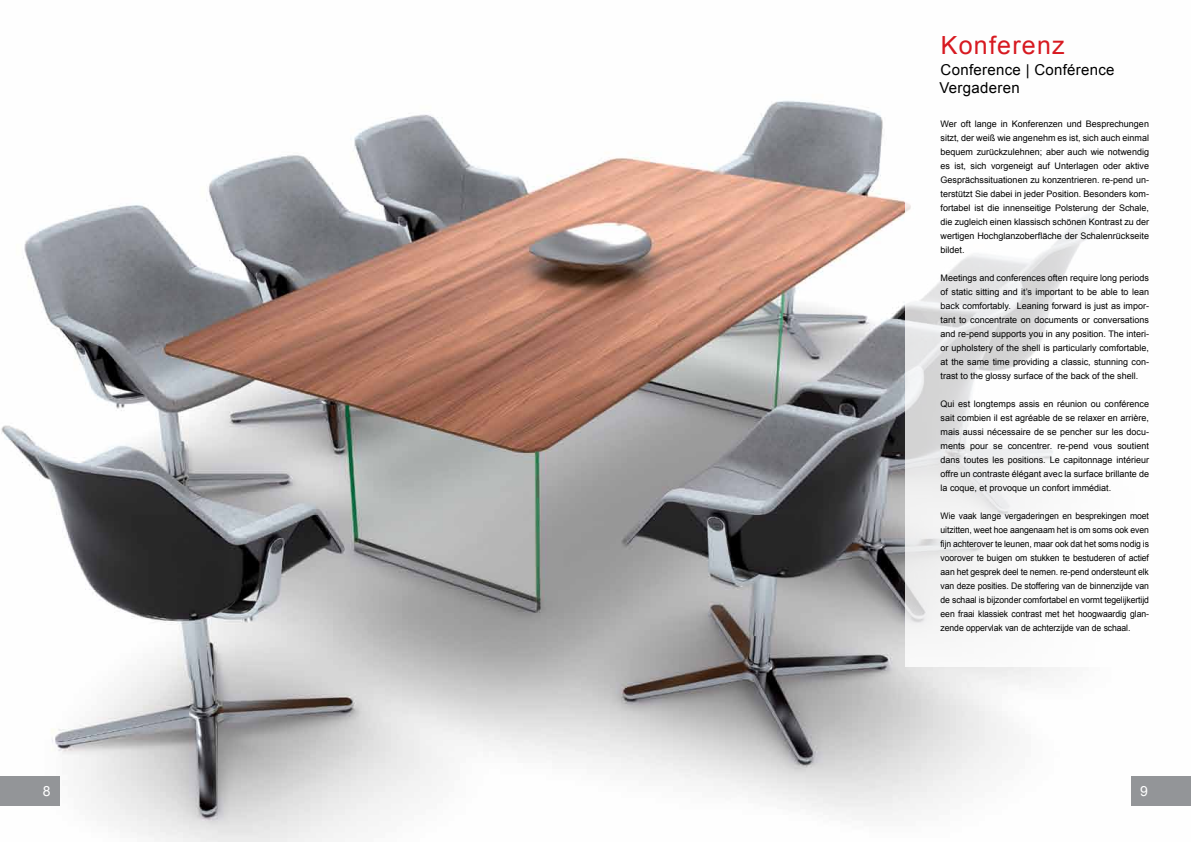
<style>
.page{position:relative;width:1191px;height:842px;background:#fff}
.page>*{position:absolute;margin:0;border:0;box-sizing:border-box;transform-origin:0 0}
.t1{font:25px "Arial";letter-spacing:.05em;color:#d71920}
.t2{font:15px/18px "Arial";letter-spacing:.02em;color:#000}
.t3{font:14px "Arial";color:#fff}
.t4{font:9px/14px "Arial";color:#000;text-align:justify}
.t5{font:9px/14px "Arial";color:#000;text-align:justify;scale:.96 1}
</style>
<div class="page">
<img style="left:0;top:100px;width:1191px;height:742px">
<svg style="left:904px;top:100px;width:287px;height:567px"></svg>
<div style="left:0;top:777px;width:59px;height:29px;background:#939598"></div>
<div style="left:1131px;top:777px;width:60px;height:29px;background:#939598"></div>
<h1 class="t1" style="left:940px;top:29px;width:125px">Konferenz</h1>
<h2 class="t2" style="left:939px;top:61px;width:177px">Conference | Conférence<br>Vergaderen</h2>
<p class="t4" style="left:940px;top:117px;width:210px">Wer oft lange in Konferenzen und Besprechungen sitzt, der weiß wie angenehm es ist, sich auch einmal bequem zurückzulehnen; aber auch wie notwendig es ist, sich vorgeneigt auf Unterlagen oder aktive Gesprächssituationen zu konzentrieren. re-pend un&shy;terstützt Sie dabei in jeder Position. Besonders kom&shy;fortabel ist die innenseitige Polsterung der Schale, die zugleich einen klassisch schönen Kontrast zu der wertigen Hochglanzoberfläche der Schalenrückseite bildet.</p>
<p class="t4" style="left:940px;top:271px;width:210px">Meetings and conferences often require long periods of static sitting and it’s important to be able to lean back comfortably. Leaning forward is just as impor&shy;tant to concentrate on documents or conversations and re-pend supports you in any position. The interi&shy;or upholstery of the shell is particularly comfortable, at the same time providing a classic, stunning con&shy;trast to the glossy surface of the back of the shell.</p>
<p class="t4" style="left:940px;top:397px;width:210px">Qui est longtemps assis en réunion ou conférence sait combien il est agréable de se relaxer en arrière, mais aussi nécessaire de se pencher sur les docu&shy;ments pour se concentrer. re-pend vous soutient dans toutes les positions. Le capitonnage intérieur offre un contraste élégant avec la surface brillante de la coque, et provoque un confort immédiat.</p>
<p class="t5" style="left:940px;top:509px;width:219px">Wie vaak lange vergaderingen en besprekingen moet uitzitten, weet hoe aangenaam het is om soms ook even fijn achterover te leunen, maar ook dat het soms nodig is voorover te buigen om stukken te bestuderen of actief aan het gesprek deel te nemen. re-pend ondersteunt elk van deze posities. De stoffering van de binnenzijde van de schaal is bijzonder comfortabel en vormt tegelijkertijd een fraai klassiek contrast met het hoogwaardig glan&shy;zende oppervlak van de achterzijde van de schaal.</p>
<h3 class="t3" style="left:43px;top:782px;width:9px">8</h3>
<h3 class="t3" style="left:1140px;top:782px;width:9px">9</h3>
</div>
